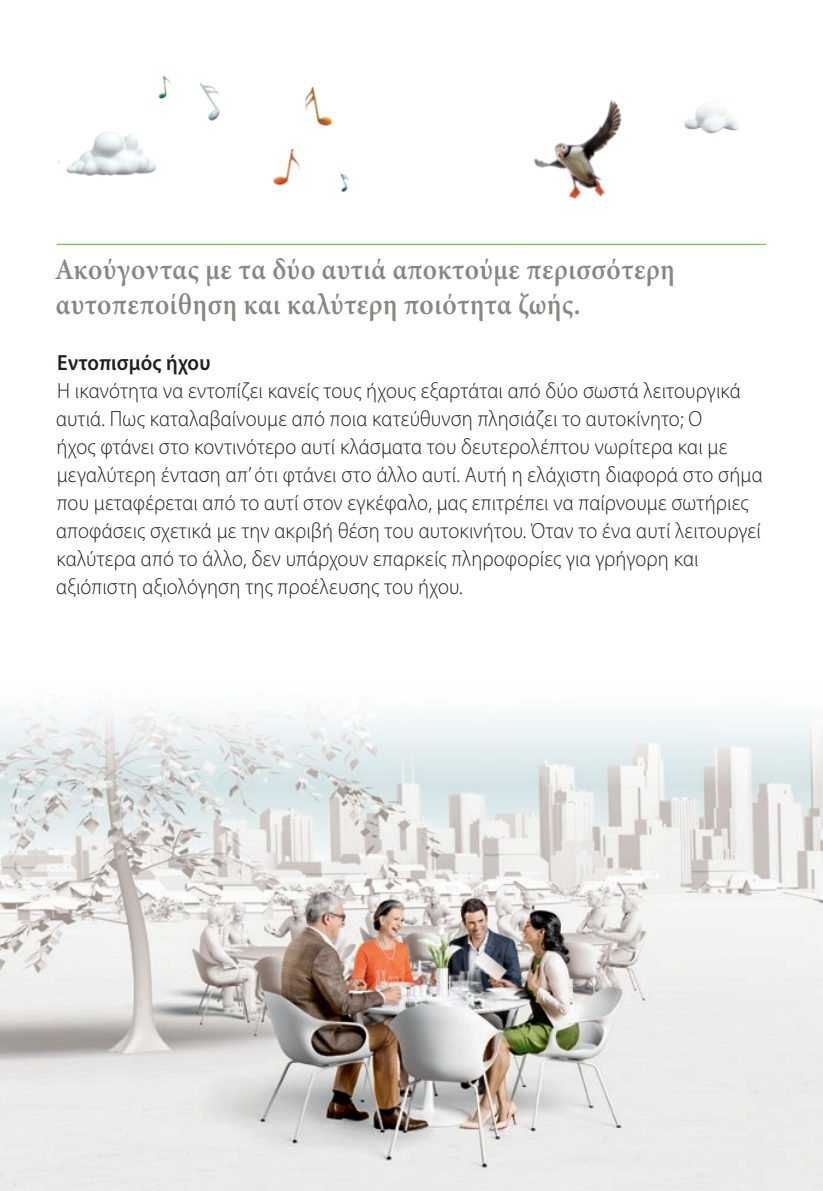
<style>
.page{position:relative;width:823px;height:1191px;background:#fff}
.page>*{position:absolute;margin:0;border:0;box-sizing:border-box;transform-origin:0 0}
.t1{font:600 29.6px/35px "Minion Pro";letter-spacing:.02em;color:#868883;scale:.92 1}
.t2{font:300 22px/28px "Myriad Pro";letter-spacing:.01em;color:#231f20;scale:.93 1}
.t3{font:600 22px "Myriad Pro";letter-spacing:.01em;color:#231f20;scale:.93 1}
</style>
<div class="page">
<img style="left:0;top:708px;width:822px;height:483px">
<img style="left:76px;top:75px;width:424px;height:169px">
<img style="left:59px;top:81px;width:136px;height:151px">
<img style="left:684px;top:107px;width:55px;height:27px">
<img style="left:533px;top:100px;width:89px;height:99px">
<hr style="left:57px;top:244px;width:708px;height:1px;background:#7fc241">
<h1 class="t1" style="left:55px;top:252px;width:674px">Ακούγοντας με τα δύο αυτιά αποκτούμε περισσότερη αυτοπεποίθηση και καλύτερη ποιότητα ζωής.</h1>
<p class="t3" style="left:57px;top:348px;width:166px">Εντοπισμός ήχου</p>
<p class="t2" style="left:56px;top:376px;width:760px">Η ικανότητα να εντοπίζει κανείς τους ήχους εξαρτάται από δύο σωστά λειτουργικά αυτιά. Πως καταλαβαίνουμε από ποια κατεύθυνση πλησιάζει το αυτοκίνητο; Ο<br>ήχος φτάνει στο κοντινότερο αυτί κλάσματα του δευτερολέπτου νωρίτερα και με μεγαλύτερη ένταση απ’ ότι φτάνει στο άλλο αυτί. Αυτή η ελάχιστη διαφορά στο σήμα που μεταφέρεται από το αυτί στον εγκέφαλο, μας επιτρέπει να παίρνουμε σωτήριες αποφάσεις σχετικά με την ακριβή θέση του αυτοκινήτου. Όταν το ένα αυτί λειτουργεί καλύτερα από το άλλο, δεν υπάρχουν επαρκείς πληροφορίες για γρήγορη και αξιόπιστη αξιολόγηση της προέλευσης του ήχου.</p>
</div>
